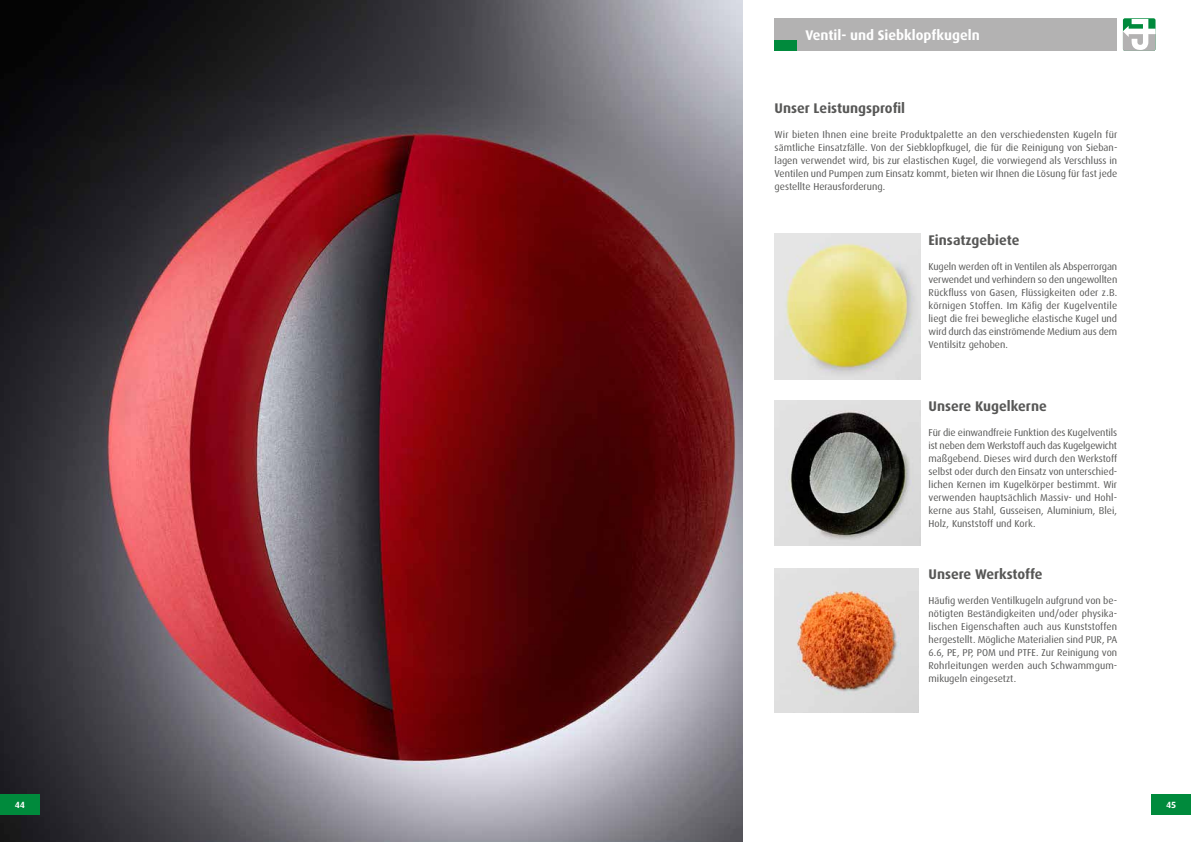
<style>
.page{position:relative;width:1191px;height:842px;background:#fff}
.page>*{position:absolute;margin:0;border:0;box-sizing:border-box;transform-origin:0 0}
.t1{font:700 14px "Dax Pro";color:#575756}
.t2{font:700 14px "Dax Pro";color:#fff}
.t3{font:10px/13px "Dax Pro";color:#575756;text-align:justify}
.t4{font:700 9px "Dax Pro";color:#fff}
</style>
<div class="page">
<img style="left:0;top:0;width:743px;height:842px">
<div style="left:774px;top:18px;width:343px;height:33px;background:#b3b2b2"></div>
<div style="left:774px;top:40px;width:23px;height:11px;background:#008a3c"></div>
<div style="left:1123px;top:18px;width:32px;height:33px;background:#51af7a;border-radius:2px"></div>
<svg style="left:1123px;top:19px;width:32px;height:32px"></svg>
<img style="left:774px;top:568px;width:145px;height:144px">
<img style="left:774px;top:234px;width:146px;height:145px">
<img style="left:774px;top:400px;width:146px;height:146px">
<div style="left:0;top:794px;width:40px;height:20px;background:#008a3c"></div>
<div style="left:1151px;top:794px;width:40px;height:20px;background:#008a3c"></div>
<h1 class="t2" style="left:805px;top:26px;width:176px">Ventil- und Siebklopfkugeln</h1>
<h1 class="t1" style="left:774px;top:99px;width:132px">Unser Leistungsprofil</h1>
<p class="t3" style="left:774px;top:128px;width:344px">Wir bieten Ihnen eine breite Produktpalette an den verschiedensten Kugeln für sämtliche Einsatzfälle. Von der Siebklopfkugel, die für die Reinigung von Sieban&shy;lagen verwendet wird, bis zur elastischen Kugel, die vorwiegend als Verschluss in Ventilen und Pumpen zum Einsatz kommt, bieten wir Ihnen die Lösung für fast jede gestellte Herausforderung.</p>
<h1 class="t1" style="left:928px;top:231px;width:92px">Einsatzgebiete</h1>
<p class="t3" style="left:928px;top:259px;width:190px">Kugeln werden oft in Ventilen als Absperrorgan verwendet und verhindern so den ungewollten Rückfluss von Gasen, Flüssigkeiten oder z.B. körnigen Stoffen. Im Käfig der Kugelventile liegt die frei bewegliche elastische Kugel und wird durch das einströmende Medium aus dem Ventilsitz gehoben.</p>
<h1 class="t1" style="left:928px;top:397px;width:120px">Unsere Kugelkerne</h1>
<p class="t3" style="left:928px;top:426px;width:190px">Für die einwandfreie Funktion des Kugelventils ist neben dem Werkstoff auch das Kugelgewicht maßgebend. Dieses wird durch den Werkstoff selbst oder durch den Einsatz von unterschied&shy;lichen Kernen im Kugelkörper bestimmt. Wir verwenden hauptsächlich Massiv- und Hohl&shy;kerne aus Stahl, Gusseisen, Aluminium, Blei, Holz, Kunststoff und Kork.</p>
<h1 class="t1" style="left:928px;top:565px;width:116px">Unsere Werkstoffe</h1>
<p class="t3" style="left:928px;top:594px;width:190px">Häufig werden Ventilkugeln aufgrund von be&shy;nötigten Beständigkeiten und/oder physika&shy;lischen Eigenschaften auch aus Kunststoffen hergestellt. Mögliche Materialien sind PUR, PA 6.6, PE, PP, POM und PTFE. Zur Reinigung von Rohrleitungen werden auch Schwammgum&shy;mikugeln eingesetzt.</p>
<p class="t4" style="left:15px;top:799px;width:12px">44</p>
<p class="t4" style="left:1166px;top:799px;width:12px">45</p>
</div>
